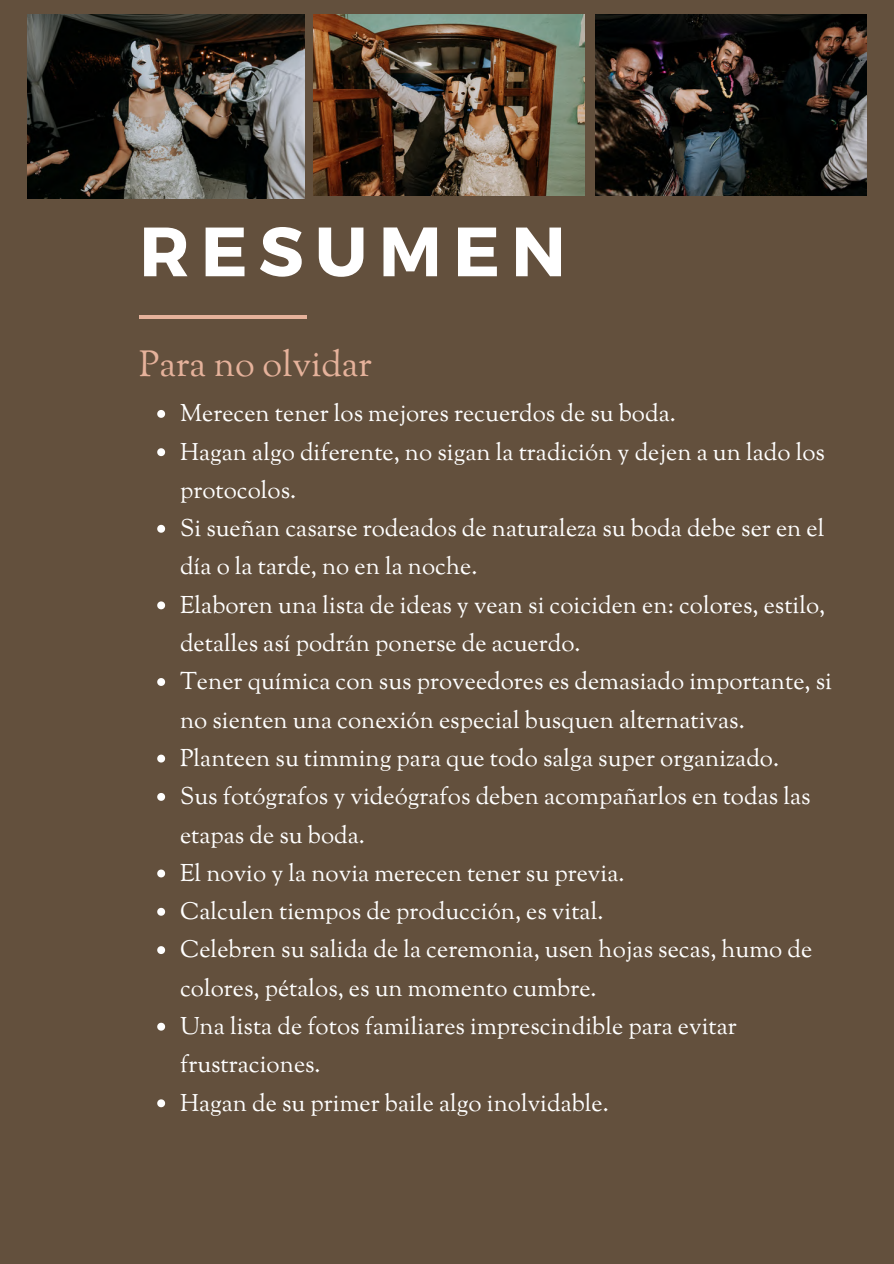
<style>
.page{position:relative;width:894px;height:1264px;background:#fff}
.page>*{position:absolute;margin:0;border:0;box-sizing:border-box;transform-origin:0 0}
.t1{font:700 69.6px "Montserrat";letter-spacing:.16em;color:#fff}
.t2{font:36px "Sorts Mill Goudy";color:#e6b29b}
.t3{font:24px/38.2px "Sorts Mill Goudy";color:#fff}
</style>
<div class="page">
<div style="left:0;top:0;width:893px;height:1263px;background:#63503d"></div>
<hr style="left:139px;top:315px;width:168px;height:3px;background:#e6b29b">
<img style="left:313px;top:14px;width:271px;height:181px">
<img style="left:595px;top:14px;width:271px;height:181px">
<img style="left:28px;top:14px;width:276px;height:185px">
<svg style="left:157px;top:410px;width:8px;height:8px"></svg>
<svg style="left:157px;top:448px;width:8px;height:8px"></svg>
<svg style="left:157px;top:525px;width:8px;height:7px"></svg>
<svg style="left:157px;top:601px;width:8px;height:8px"></svg>
<svg style="left:157px;top:678px;width:8px;height:8px"></svg>
<svg style="left:157px;top:754px;width:8px;height:8px"></svg>
<svg style="left:157px;top:793px;width:8px;height:7px"></svg>
<svg style="left:157px;top:869px;width:8px;height:8px"></svg>
<svg style="left:157px;top:907px;width:8px;height:8px"></svg>
<svg style="left:157px;top:946px;width:8px;height:8px"></svg>
<svg style="left:157px;top:1022px;width:8px;height:8px"></svg>
<svg style="left:157px;top:1099px;width:8px;height:8px"></svg>
<p class="t1" style="left:139px;top:206px;width:428px">RESUMEN</p>
<p class="t2" style="left:139px;top:341px;width:234px">Para no olvidar</p>
<p class="t3" style="left:180px;top:396px;width:497px">Merecen tener los mejores recuerdos de su boda.</p>
<p class="t3" style="left:180px;top:434px;width:646px">Hagan algo diferente, no sigan la tradición y dejen a un lado los protocolos.</p>
<p class="t3" style="left:180px;top:511px;width:645px">Si sueñan casarse rodeados de naturaleza su boda debe ser en el día o la tarde, no en la noche.</p>
<p class="t3" style="left:180px;top:588px;width:646px">Elaboren una lista de ideas y vean si coiciden en: colores, estilo, detalles así podrán ponerse de acuerdo.</p>
<p class="t3" style="left:180px;top:664px;width:653px">Tener química con sus proveedores es demasiado importante, si no sienten una conexión especial busquen alternativas.</p>
<p class="t3" style="left:180px;top:741px;width:600px">Planteen su timming para que todo salga super organizado.</p>
<p class="t3" style="left:180px;top:779px;width:631px">Sus fotógrafos y videógrafos deben acompañarlos en todas las etapas de su boda.</p>
<p class="t3" style="left:180px;top:855px;width:446px">El novio y la novia merecen tener su previa.</p>
<p class="t3" style="left:180px;top:894px;width:425px">Calculen tiempos de producción, es vital.</p>
<p class="t3" style="left:180px;top:932px;width:633px">Celebren su salida de la ceremonia, usen hojas secas, humo de colores, pétalos, es un momento cumbre.</p>
<p class="t3" style="left:180px;top:1009px;width:558px">Una lista de fotos familiares imprescindible para evitar frustraciones.</p>
<p class="t3" style="left:180px;top:1085px;width:430px">Hagan de su primer baile algo inolvidable.</p>
</div>
